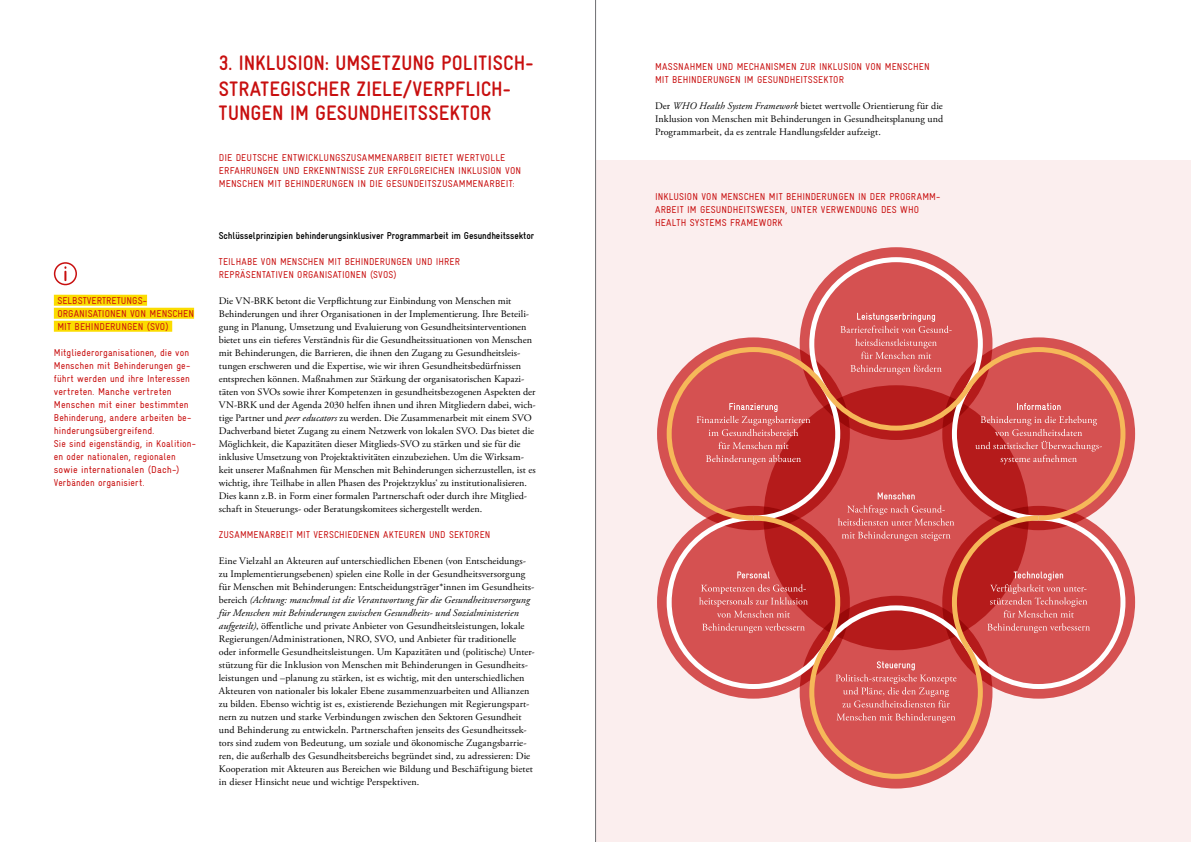
<style>
.page{position:relative;width:1191px;height:842px;background:#fff}
.page>*{position:absolute;margin:0;border:0;box-sizing:border-box;transform-origin:0 0}
.t1{font:700 21px/26px "Gravur Condensed";letter-spacing:.005em;color:#c80f0f}
.t2{font:10px/13px "Adobe Garamond Pro";letter-spacing:.005em;color:#000}
.t3{font:10px/13px "Gravur Condensed";letter-spacing:.01em;color:#c80f0f}
.t4{font:700 10px "Gravur Condensed";letter-spacing:-.005em;color:#000}
.s1{font-style:italic}
</style>
<div class="page">
<div style="left:595px;top:161px;width:596px;height:681px;background:#fbeeee"></div>
<div style="left:54px;top:295px;width:93px;height:11px;background:#fbdc00"></div>
<div style="left:54px;top:308px;width:140px;height:11px;background:#fbdc00"></div>
<div style="left:54px;top:321px;width:118px;height:11px;background:#fbdc00"></div>
<svg style="left:64px;top:266px;width:2px;height:15px"></svg>
<div style="left:54px;top:262px;width:23px;height:23px;border:2px solid #c80f0f;border-radius:50%"></div>
<svg style="left:664px;top:255px;width:464px;height:526px"></svg>
<hr style="left:595px;top:0;width:1px;height:842px;background:#6d6e71">
<p class="t3" style="left:57px;top:294px;width:138px">SELBSTVERTRETUNGS-<br>ORGANISATIONEN VON MENSCHEN<br>MIT BEHINDERUNGEN (SVO)</p>
<p class="t3" style="left:54px;top:346px;width:144px">Mitgliederorganisationen, die von<br>Menschen mit Behinderungen ge&shy;führt werden und ihre Interessen vertreten. Manche vertreten<br>Menschen mit einer bestimmten<br>Behinderung, andere arbeiten be&shy;hinderungsübergreifend.<br>Sie sind eigenständig, in Koalition&shy;en oder nationalen, regionalen sowie internationalen (Dach-)<br>Verbänden organisiert.</p>
<h1 class="t1" style="left:219px;top:50px;width:316px">3. INKLUSION: UMSETZUNG POLITISCH-<br>STRATEGISCHER ZIELE/VERPFLICH-</h1>
<h1 class="t1" style="left:219px;top:100px;width:274px">TUNGEN IM GESUNDHEITSSEKTOR</h1>
<p class="t3" style="left:219px;top:151px;width:304px">DIE DEUTSCHE ENTWICKLUNGSZUSAMMENARBEIT BIETET WERTVOLLE<br>ERFAHRUNGEN UND ERKENNTNISSE ZUR ERFOLGREICHEN INKLUSION VON<br>MENSCHEN MIT BEHINDERUNGEN IN DIE GESUNDEITSZUSAMMENARBEIT:</p>
<p class="t4" style="left:219px;top:230px;width:317px">Schlüsselprinzipien behinderungsinklusiver Programmarbeit im Gesundheitssektor</p>
<p class="t3" style="left:219px;top:255px;width:243px">TEILHABE VON MENSCHEN MIT BEHINDERUNGEN UND IHRER<br>REPRÄSENTATIVEN ORGANISATIONEN (SVOS)</p>
<p class="t2" style="left:219px;top:294px;width:318px">Die VN-BRK betont die Verpflichtung zur Einbindung von Menschen mit Behinderungen und ihrer Organisationen in der Implementierung. Ihre Beteili&shy;gung in Planung, Umsetzung und Evaluierung von Gesundheitsinterventionen bietet uns ein tieferes Verständnis für die Gesundheitssituationen von Menschen mit Behinderungen, die Barrieren, die ihnen den Zugang zu Gesundheitsleis&shy;tungen erschweren und die Expertise, wie wir ihren Gesundheitsbedürfnissen entsprechen können. Maßnahmen zur Stärkung der organisatorischen Kapazi&shy;täten von SVOs sowie ihrer Kompetenzen in gesundheitsbezogenen Aspekten der VN-BRK und der Agenda 2030 helfen ihnen und ihren Mitgliedern dabei, wich&shy;tige Partner und <span class="s1">peer educators</span> zu werden. Die Zusammenarbeit mit einem SVO Dachverband bietet Zugang zu einem Netzwerk von lokalen SVO. Das bietet die Möglichkeit, die Kapazitäten dieser Mitglieds-SVO zu stärken und sie für die inklusive Umsetzung von Projektaktivitäten einzubeziehen. Um die Wirksam&shy;keit unserer Maßnahmen für Menschen mit Behinderungen sicherzustellen, ist es wichtig, ihre Teilhabe in allen Phasen des Projektzyklus‘ zu institutionalisieren.<br>Dies kann z.B. in Form einer formalen Partnerschaft oder durch ihre Mitglied&shy;schaft in Steuerungs- oder Beratungskomitees sichergestellt werden.</p>
<p class="t3" style="left:219px;top:528px;width:273px">ZUSAMMENARBEIT MIT VERSCHIEDENEN AKTEUREN UND SEKTOREN</p>
<p class="t2" style="left:219px;top:554px;width:317px">Eine Vielzahl an Akteuren auf unterschiedlichen Ebenen (von Entscheidungs&shy;zu Implementierungsebenen) spielen eine Rolle in der Gesundheitsversorgung für Menschen mit Behinderungen: Entscheidungsträger*innen im Gesundheits&shy;bereich <span class="s1">(Achtung: manchmal ist die Verantwortung für die Gesundheitsversorgung für Menschen mit Behinderungen zwischen Gesundheits- und Sozialministerien aufgeteilt)</span>, öffentliche und private Anbieter von Gesundheitsleistungen, lokale Regierungen/Administrationen, NRO, SVO, und Anbieter für traditionelle oder informelle Gesundheitsleistungen. Um Kapazitäten und (politische) Unter&shy;stützung für die Inklusion von Menschen mit Behinderungen in Gesundheits&shy;leistungen und –planung zu stärken, ist es wichtig, mit den unterschiedlichen Akteuren von nationaler bis lokaler Ebene zusammenzuarbeiten und Allianzen zu bilden. Ebenso wichtig ist es, existierende Beziehungen mit Regierungspart&shy;nern zu nutzen und starke Verbindungen zwischen den Sektoren Gesundheit und Behinderung zu entwickeln. Partnerschaften jenseits des Gesundheitssek&shy;tors sind zudem von Bedeutung, um soziale und ökonomische Zugangsbarrie&shy;ren, die außerhalb des Gesundheitsbereichs begründet sind, zu adressieren: Die Kooperation mit Akteuren aus Bereichen wie Bildung und Beschäftigung bietet in dieser Hinsicht neue und wichtige Perspektiven.</p>
<p class="t3" style="left:655px;top:60px;width:276px">MASSNAHMEN UND MECHANISMEN ZUR INKLUSION VON MENSCHEN<br>MIT BEHINDERUNGEN IM GESUNDHEITSSEKTOR</p>
<p class="t2" style="left:655px;top:99px;width:290px;text-align:justify">Der <span class="s1">WHO Health System Framework</span> bietet wertvolle Orientierung für die Inklusion von Menschen mit Behinderungen in Gesundheitsplanung und Programmarbeit, da es zentrale Handlungsfelder aufzeigt.</p>
<p class="t3" style="left:655px;top:190px;width:287px">INKLUSION VON MENSCHEN MIT BEHINDERUNGEN IN DER PROGRAMM-<br>ARBEIT IM GESUNDHEITSWESEN, UNTER VERWENDUNG DES WHO<br>HEALTH SYSTEMS FRAMEWORK</p>
</div>
